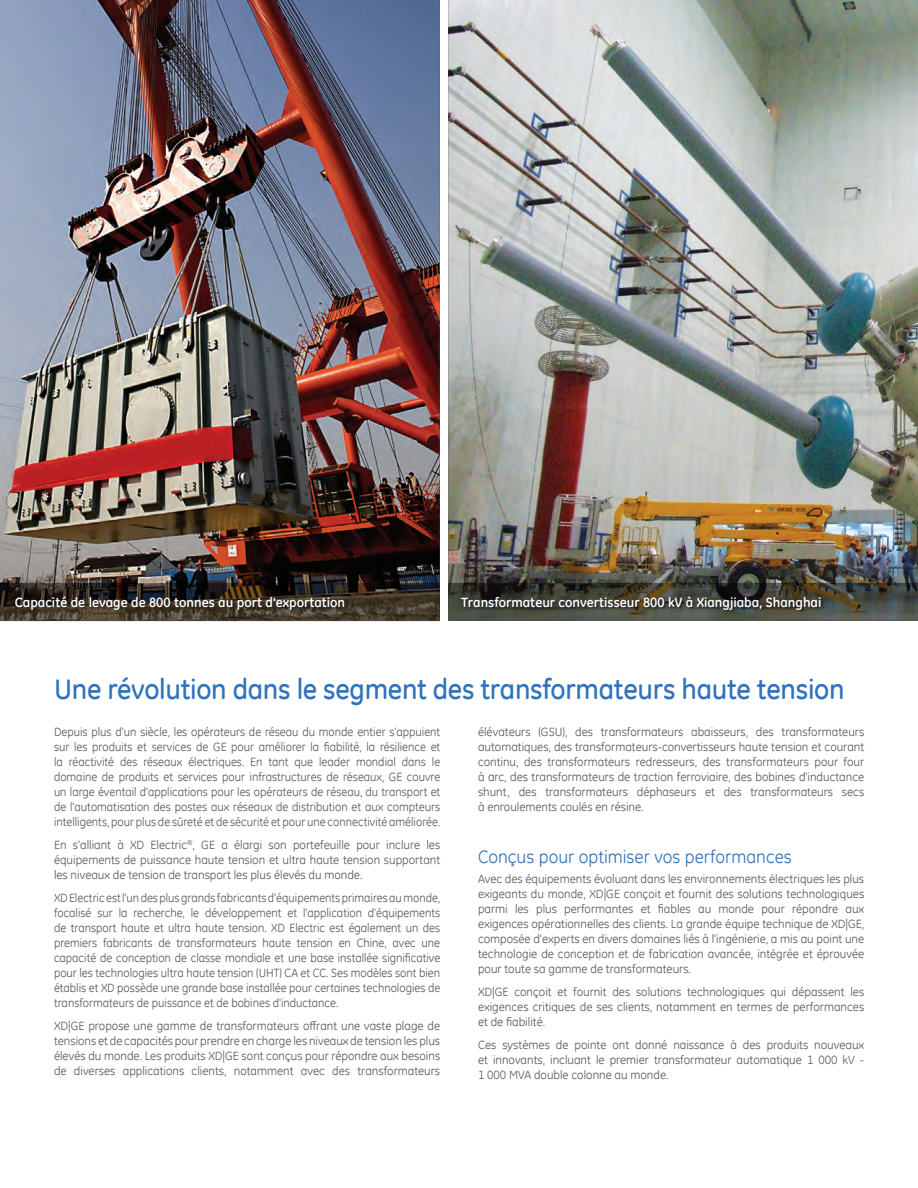
<style>
.page{position:relative;width:918px;height:1188px;background:#fff}
.page>*{position:absolute;margin:0;border:0;box-sizing:border-box;transform-origin:0 0}
.XD_Section_Head{font:500 28.5px "GE Inspira";letter-spacing:-.01em;color:#3073ba}
.XD_Section_Sub{font:18px "GE Inspira";color:#3073ba}
.XD_new_picture_capti{font:700 13.5px "GE Inspira";color:#fff}
.XD_Copy{font:12px/15px "GE Inspira";color:#57585a;text-align:justify}
</style>
<div class="page">
<img style="left:448px;top:0;width:470px;height:583px">
<img style="left:0;top:0;width:440px;height:583px">
<svg style="left:0;top:583px;width:918px;height:38px;background:#3b392f"></svg>
<div style="left:440px;top:0;width:8px;height:638px;background:#fff"></div>
<svg style="left:15px;top:596px;width:332px;height:16px;background:#332b22"></svg>
<svg style="left:461px;top:596px;width:363px;height:16px;background:#3a3b31"></svg>
<p class="XD_new_picture_capti" style="left:15px;top:594px;width:332px">Capacité de levage de 800 tonnes au port d'exportation</p>
<p class="XD_new_picture_capti" style="left:461px;top:594px;width:362px">Transformateur convertisseur 800 kV à Xiangjiaba, Shanghai</p>
<p class="XD_Section_Head" style="left:54px;top:672px;width:792px">Une révolution dans le segment des transformateurs haute tension</p>
<p class="XD_Copy" style="left:54px;top:724px;width:388px">Depuis plus d'un siècle, les opérateurs de réseau du monde entier s'appuient sur les produits et services de GE pour améliorer la fiabilité, la résilience et la réactivité des réseaux électriques. En tant que leader mondial dans le domaine de produits et services pour infrastructures de réseaux, GE couvre un large éventail d'applications pour les opérateurs de réseau, du transport et de l'automatisation des postes aux réseaux de distribution et aux compteurs intelligents, pour plus de sûreté et de sécurité et pour une connectivité améliorée.</p>
<p class="XD_Copy" style="left:54px;top:837px;width:388px">En s'alliant à XD Electric<sup>®</sup>, GE a élargi son portefeuille pour inclure les équipements de puissance haute tension et ultra haute tension supportant les niveaux de tension de transport les plus élevés du monde.</p>
<p class="XD_Copy" style="left:54px;top:890px;width:388px">XD Electric est l'un des plus grands fabricants d'équipements primaires au monde, focalisé sur la recherche, le développement et l'application d'équipements de transport haute et ultra haute tension. XD Electric est également un des premiers fabricants de transformateurs haute tension en Chine, avec une capacité de conception de classe mondiale et une base installée significative pour les technologies ultra haute tension (UHT) CA et CC. Ses modèles sont bien établis et XD possède une grande base installée pour certaines technologies de transformateurs de puissance et de bobines d'inductance.</p>
<p class="XD_Copy" style="left:54px;top:1018px;width:388px">XD|GE propose une gamme de transformateurs offrant une vaste plage de tensions et de capacités pour prendre en charge les niveaux de tension les plus élevés du monde. Les produits XD|GE sont conçus pour répondre aux besoins de diverses applications clients, notamment avec des transformateurs</p>
<p class="XD_Copy" style="left:478px;top:724px;width:388px">élévateurs (GSU), des transformateurs abaisseurs, des transformateurs automatiques, des transformateurs-convertisseurs haute tension et courant continu, des transformateurs redresseurs, des transformateurs pour four à arc, des transformateurs de traction ferroviaire, des bobines d'inductance shunt, des transformateurs déphaseurs et des transformateurs secs à enroulements coulés en résine.</p>
<p class="XD_Section_Sub" style="left:478px;top:845px;width:315px">Conçus pour optimiser vos performances</p>
<p class="XD_Copy" style="left:478px;top:871px;width:388px">Avec des équipements évoluant dans les environnements électriques les plus exigeants du monde, XD|GE conçoit et fournit des solutions technologiques parmi les plus performantes et fiables au monde pour répondre aux exigences opérationnelles des clients. La grande équipe technique de XD|GE, composée d'experts en divers domaines liés à l'ingénierie, a mis au point une technologie de conception et de fabrication avancée, intégrée et éprouvée pour toute sa gamme de transformateurs.</p>
<p class="XD_Copy" style="left:478px;top:984px;width:388px">XD|GE conçoit et fournit des solutions technologiques qui dépassent les exigences critiques de ses clients, notamment en termes de performances et de fiabilité.</p>
<p class="XD_Copy" style="left:478px;top:1037px;width:388px">Ces systèmes de pointe ont donné naissance à des produits nouveaux et innovants, incluant le premier transformateur automatique 1 000 kV - 1 000 MVA double colonne au monde.</p>
</div>
